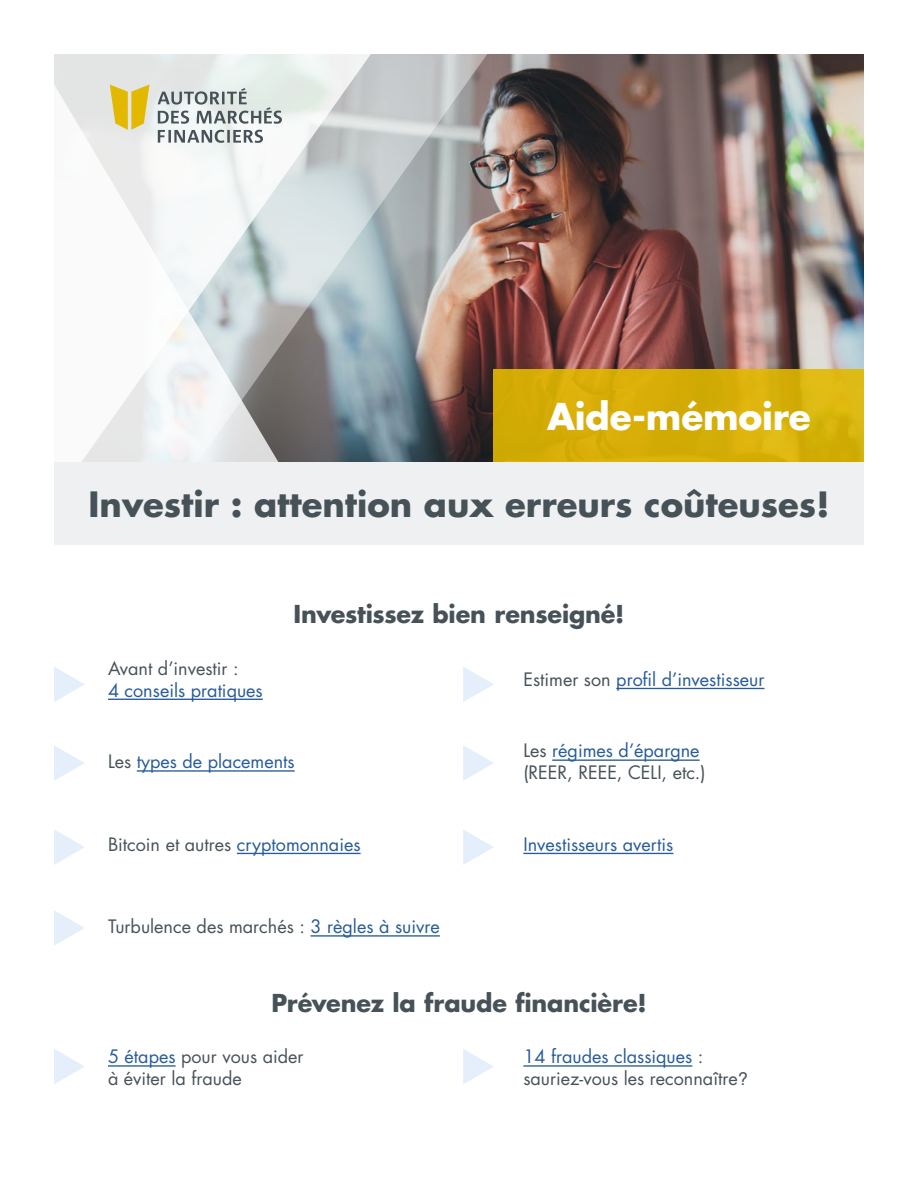
<style>
.page{position:relative;width:918px;height:1188px;background:#fff}
.page>*{position:absolute;margin:0;border:0;box-sizing:border-box;transform-origin:0 0}
.t1{font:700 36px "Futura";letter-spacing:-.005em;color:#fff}
.t2{font:700 33.9px "Futura";color:#475258}
.t3{font:700 24px "Futura";letter-spacing:-.005em;color:#475258}
.t4{font:18px/21.6px "Futura";color:#475258}
.t5{font:18px "Futura";color:#275b9b}
.s1{color:#475258}
.s2{color:#275b9b}
.s3{font-family:"Helvetica"}
</style>
<div class="page">
<img style="left:494px;top:54px;width:370px;height:316px">
<img style="left:378px;top:54px;width:116px;height:408px">
<svg style="left:282px;top:54px;width:96px;height:408px;background:#b2bbbe"></svg>
<svg style="left:54px;top:54px;width:228px;height:408px;fill:#f5f7f8"></svg>
<svg style="left:110px;top:85px;width:39px;height:45px;background:#e2c850"></svg>
<svg style="left:158px;top:88px;width:124px;height:55px"></svg>
<div style="left:494px;top:370px;width:370px;height:92px;background:linear-gradient(to right,#d5a904,#d9b40d)"></div>
<hr style="left:108px;top:699px;width:155px;height:1px;background:#275b9b">
<hr style="left:616px;top:688px;width:148px;height:1px;background:#275b9b">
<hr style="left:137px;top:770px;width:158px;height:2px;background:#275b9b">
<hr style="left:552px;top:759px;width:148px;height:2px;background:#275b9b">
<hr style="left:237px;top:853px;width:124px;height:1px;background:#275b9b">
<hr style="left:523px;top:853px;width:150px;height:1px;background:#275b9b">
<hr style="left:311px;top:935px;width:129px;height:2px;background:#275b9b">
<hr style="left:108px;top:1065px;width:68px;height:2px;background:#275b9b">
<hr style="left:523px;top:1065px;width:169px;height:2px;background:#275b9b">
<div style="left:54px;top:462px;width:810px;height:82px;background:#edeff0"></div>
<svg style="left:54px;top:667px;width:31px;height:35px"></svg>
<svg style="left:463px;top:667px;width:31px;height:35px"></svg>
<svg style="left:54px;top:745px;width:30px;height:36px"></svg>
<svg style="left:463px;top:745px;width:30px;height:36px"></svg>
<svg style="left:54px;top:830px;width:30px;height:35px"></svg>
<svg style="left:463px;top:830px;width:31px;height:35px"></svg>
<svg style="left:54px;top:910px;width:30px;height:36px"></svg>
<svg style="left:54px;top:1049px;width:31px;height:35px"></svg>
<svg style="left:463px;top:1049px;width:31px;height:35px"></svg>
<p class="t1" style="left:547px;top:392px;width:265px">Aide-mémoire</p>
<p class="t2" style="left:89px;top:480px;width:742px">Investir : attention aux erreurs coûteuses!</p>
<p class="t4" style="left:108px;top:657px;width:132px">Avant d’investir :</p>
<p class="t5" style="left:108px;top:678px;width:156px">4 conseils pratiques</p>
<h3 class="t3" style="left:294px;top:598px;width:332px">Investissez bien renseigné!</h3>
<p class="t5" style="left:523px;top:667px;width:243px"><span class="s1">Estimer son</span> profil d’investisseur</p>
<p class="t5" style="left:108px;top:749px;width:188px"><span class="s1">Les</span> types de placements</p>
<p class="t4" style="left:523px;top:740px;width:184px">Les <span class="s2">régimes d’épargne </span>(REER, REEE, CELI, etc.)</p>
<p class="t4" style="left:108px;top:833px;width:254px">Bitcoin et autres <span class="s2">cryptomonnaies</span></p>
<p class="t5" style="left:523px;top:832px;width:152px">Investisseurs avertis</p>
<p class="t4" style="left:108px;top:916px;width:333px">Turbulence des marchés : <span class="s2">3 règles à suivre</span></p>
<h3 class="t3" style="left:271px;top:986px;width:377px">Prévenez la fraude financière!</h3>
<p class="t4" style="left:108px;top:1046px;width:197px"><span class="s2">5 étapes</span> pour vous aider à éviter la fraude</p>
<p class="t4" style="left:523px;top:1046px;width:226px"><span class="s2">14 fraudes classiques</span> : sauriez-vous les reconnaître<span class="s3">?</span></p>
</div>
